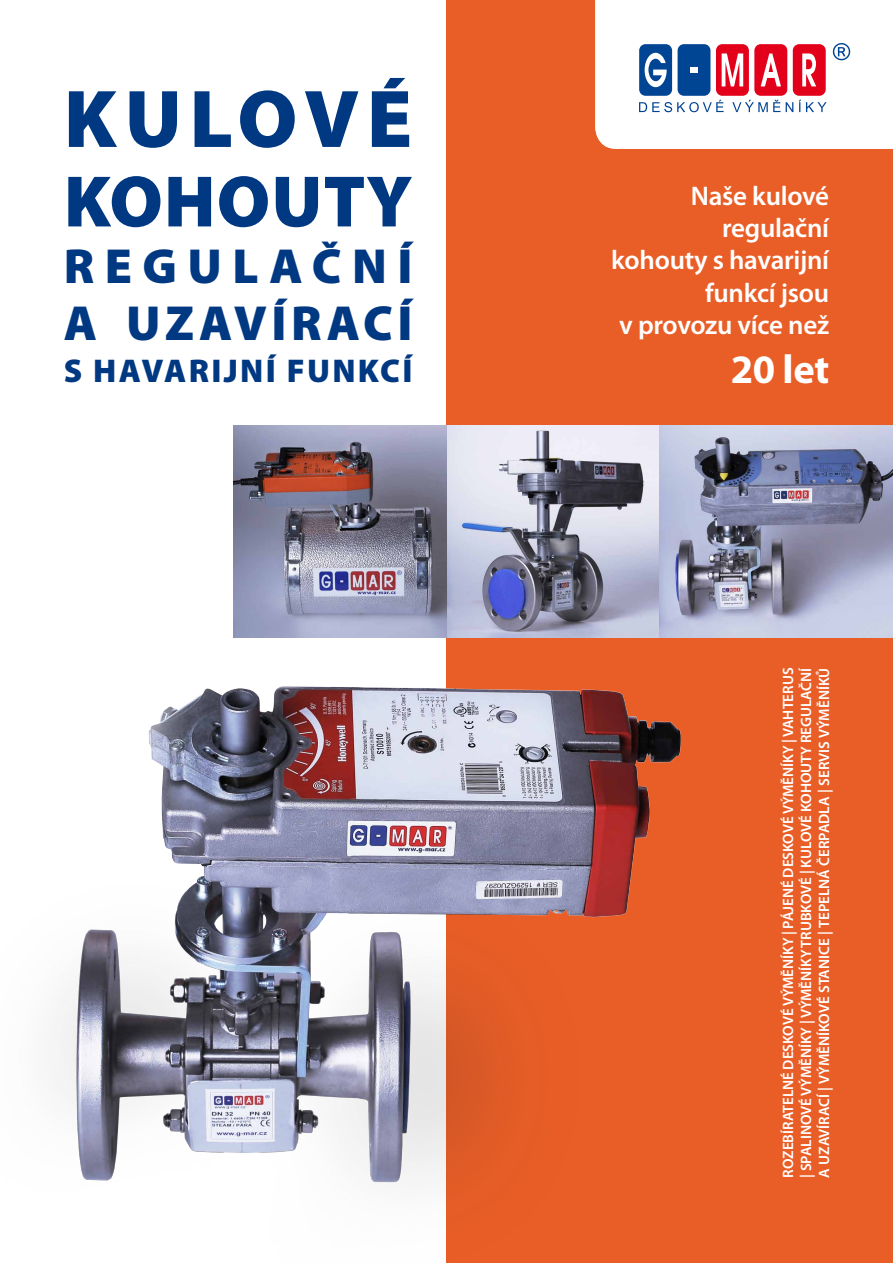
<style>
.page{position:relative;width:893px;height:1263px;background:#fff}
.page>*{position:absolute;margin:0;border:0;box-sizing:border-box;transform-origin:0 0}
.t1{font:900 82.5px "Myriad Pro";letter-spacing:.09em;color:#003882}
.t2{font:900 73.5px "Myriad Pro";letter-spacing:.015em;color:#003882}
.t3{font:900 49.5px/57px "Myriad Pro";letter-spacing:.14em;color:#003882}
.t4{font:700 40.5px "Myriad Pro";color:#fff}
.t5{font:900 33px "Myriad Pro";letter-spacing:.07em;color:#003882}
.t6{font:600 27px/32.4px "Myriad Pro";letter-spacing:-.01em;color:#fff;text-align:right}
.t7{font:600 15px/18px "Myriad Pro";color:#fff;text-align:justify}
</style>
<div class="page">
<div style="left:446px;top:0;width:447px;height:1263px;background:#e95e27"></div>
<img style="left:234px;top:425px;width:659px;height:213px">
<img style="left:50px;top:686px;width:631px;height:497px">
<svg style="left:595px;top:0;width:298px;height:149px;background:#e7d8e1"></svg>
<h1 class="t1" style="left:64px;top:64px;width:350px">KULOVÉ</h1>
<h2 class="t2" style="left:64px;top:153px;width:350px">KOHOUTY</h2>
<h3 class="t3" style="left:64px;top:236px;width:350px">REGULAČNÍ<br>A UZAVÍRACÍ</h3>
<h3 class="t5" style="left:64px;top:349px;width:350px">S HAVARIJNÍ FUNKCÍ</h3>
<h3 class="t6" style="left:611px;top:179px;width:219px">Naše kulové regulační<br>kohouty s havarijní funkcí jsou<br>v provozu více než</h3>
<h3 class="t4" style="left:731px;top:343px;width:100px">20 let</h3>
<p class="t7" style="left:779px;top:1178px;width:512px;rotate:-90deg">ROZEBÍRATELNÉ DESKOVÉ VÝMĚNÍKY | PÁJENÉ DESKOVÉ VÝMĚNÍKY | VAHTERUS | SPALINOVÉ VÝMĚNÍKY | VÝMĚNÍKY TRUBKOVÉ | KULOVÉ KOHOUTY REGULAČNÍ A UZAVÍRACÍ | VÝMĚNÍKOVÉ STANICE | TEPELNÁ ČERPADLA | SERVIS VÝMĚNÍKŮ</p>
</div>
